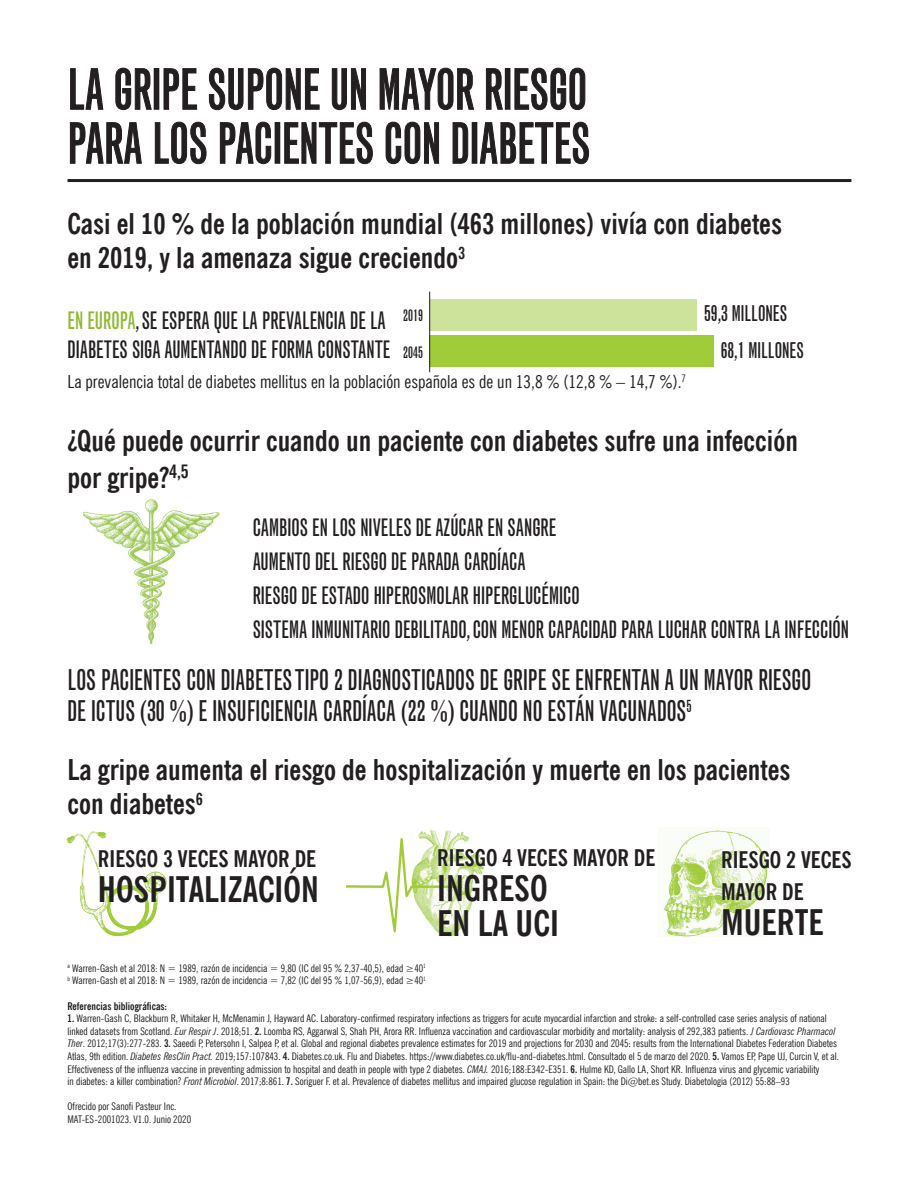
<style>
.page{position:relative;width:918px;height:1188px;background:#fff}
.page>*{position:absolute;margin:0;border:0;box-sizing:border-box;transform-origin:0 0}
.t1{font:55.5px/54px "Grotesque MT Std Extra Cond";color:#231f20}
.t2{font:700 condensed 35.25px/35.2px "News Gothic BT";color:#231f20}
.t3{font:700 condensed 28.5px/34.5px "News Gothic BT";color:#231f20}
.t4{font:28.5px/31.5px "Grotesque MT Std Extra Cond";color:#231f20}
.t5{font:24px/28.8px "Grotesque MT Std Extra Cond";color:#231f20}
.t6{font:700 condensed 22.8px/31.7px "News Gothic BT";color:#231f20}
.t7{font:21.6px "Grotesque MT Std Extra Cond";color:#231f20}
.t8{font:condensed 18px "News Gothic BT";color:#231f20}
.t9{font:15.75px "Grotesque MT Std Extra Cond";color:#231f20}
.t10{font:condensed 10.5px/12.6px "News Gothic BT";color:#231f20}
.t11{font:700 condensed 10.5px "News Gothic BT";color:#231f20}
.s1{color:#91b934}
.s2{font-weight:700}
.s3{font-style:italic}
</style>
<div class="page">
<img style="left:83px;top:499px;width:136px;height:146px">
<svg style="left:70px;top:68px;width:34px;height:42px"></svg>
<svg style="left:115px;top:67px;width:37px;height:43px"></svg>
<svg style="left:163px;top:68px;width:34px;height:42px"></svg>
<svg style="left:209px;top:67px;width:111px;height:43px"></svg>
<svg style="left:332px;top:68px;width:34px;height:42px"></svg>
<svg style="left:379px;top:67px;width:95px;height:43px"></svg>
<svg style="left:486px;top:68px;width:17px;height:42px"></svg>
<div style="left:505px;top:68px;width:5px;height:42px;border:1px solid #231f20"></div>
<svg style="left:514px;top:67px;width:72px;height:43px"></svg>
<svg style="left:70px;top:122px;width:72px;height:42px"></svg>
<svg style="left:155px;top:121px;width:52px;height:43px"></svg>
<svg style="left:220px;top:121px;width:51px;height:43px"></svg>
<svg style="left:284px;top:121px;width:89px;height:43px"></svg>
<svg style="left:385px;top:121px;width:54px;height:43px"></svg>
<svg style="left:452px;top:122px;width:17px;height:42px"></svg>
<svg style="left:479px;top:121px;width:110px;height:43px"></svg>
<img style="left:66px;top:831px;width:101px;height:106px">
<img style="left:664px;top:830px;width:104px;height:107px">
<img style="left:418px;top:829px;width:66px;height:108px">
<svg style="left:347px;top:838px;width:111px;height:95px"></svg>
<hr style="left:68px;top:179px;width:783px;height:3px;background:#231f20">
<div style="left:429px;top:335px;width:284px;height:32px;background:#a1cc3a"></div>
<div style="left:429px;top:299px;width:268px;height:32px;background:#cde29a"></div>
<hr style="left:429px;top:292px;width:1px;height:80px;background:#231f20">
<p class="t1" style="left:68px;top:63px;width:524px">LA GRIPE SUPONE UN MAYOR RIESGO<br>PARA LOS PACIENTES CON DIABETES</p>
<p class="t3" style="left:68px;top:206px;width:716px">Casi el 10 % de la población mundial (463 millones) vivía con diabetes en 2019, y la amenaza sigue creciendo<sup>3</sup></p>
<p class="t5" style="left:68px;top:306px;width:324px"><span class="s1">EN EUROPA</span>,SE ESPERA QUE LA PREVALENCIA DE LA<br>DIABETES SIGA AUMENTANDO DE FORMA CONSTANTE</p>
<p class="t9" style="left:403px;top:306px;width:21px">2019</p>
<p class="t7" style="left:704px;top:301px;width:85px">59,3 MILLONES</p>
<p class="t9" style="left:403px;top:343px;width:21px">2045</p>
<p class="t7" style="left:721px;top:338px;width:85px">68,1 MILLONES</p>
<p class="t8" style="left:68px;top:371px;width:620px">La prevalencia total de diabetes mellitus en la población española es de un 13,8 % (12,8 % – 14,7 %).<sup>7</sup></p>
<p class="t3" style="left:68px;top:421px;width:732px;line-height:37.8px">¿Qué puede ocurrir cuando un paciente con diabetes sufre una infección por gripe?<sup>4,5</sup></p>
<p class="t5" style="left:253px;top:514px;width:305px">CAMBIOS EN LOS NIVELES DE AZÚCAR EN SANGRE</p>
<p class="t5" style="left:253px;top:547px;width:274px">AUMENTO DEL RIESGO DE PARADA CARDÍACA</p>
<p class="t5" style="left:253px;top:581px;width:328px">RIESGO DE ESTADO HIPEROSMOLAR HIPERGLUCÉMICO</p>
<p class="t5" style="left:253px;top:615px;width:598px">SISTEMA INMUNITARIO DEBILITADO, CON MENOR CAPACIDAD PARA LUCHAR CONTRA LA INFECCIÓN</p>
<p class="t4" style="left:68px;top:664px;width:745px">LOS PACIENTES CON DIABETES TIPO 2 DIAGNOSTICADOS DE GRIPE SE ENFRENTAN A UN MAYOR RIESGO<br>DE ICTUS (30 %) E INSUFICIENCIA CARDÍACA (22 %) CUANDO NO ESTÁN VACUNADOS<sup>5</sup></p>
<p class="t3" style="left:68px;top:752px;width:724px">La gripe aumenta el riesgo de hospitalización y muerte en los pacientes con diabetes<sup>6</sup></p>
<p class="t6" style="left:98px;top:842px;width:220px">RIESGO 3 VECES MAYOR DE</p>
<p class="t2" style="left:98px;top:871px;width:222px">HOSPITALIZACIÓN</p>
<p class="t6" style="left:437px;top:842px;width:220px">RIESGO 4 VECES MAYOR DE</p>
<p class="t2" style="left:437px;top:871px;width:123px">INGRESO<br>EN LA UCI</p>
<p class="t6" style="left:721px;top:844px;width:132px">RIESGO 2 VECES<br>MAYOR DE</p>
<p class="t2" style="left:721px;top:904px;width:104px">MUERTE</p>
<p class="t10" style="left:68px;top:962px;width:360px"><sup>a</sup> Warren-Gash et al 2018: N = 1989, razón de incidencia = 9,80 (IC del 95 % 2,37-40,5), edad ≥40<sup>1</sup></p>
<p class="t10" style="left:68px;top:974px;width:360px"><sup>b</sup> Warren-Gash et al 2018: N = 1989, razón de incidencia = 7,82 (IC del 95 % 1,07-56,9), edad ≥40<sup>1</sup></p>
<p class="t11" style="left:68px;top:999px;width:101px">Referencias bibliográficas:</p>
<p class="t10" style="left:68px;top:1012px;width:773px"><span class="s2">1.</span> Warren-Gash C, Blackburn R, Whitaker H, McMenamin J, Hayward AC. Laboratory-confirmed respiratory infections as triggers for acute myocardial infarction and stroke: a self-controlled case series analysis of national linked datasets from Scotland. <span class="s3">Eur Respir J</span>. 2018;51. <span class="s2">2.</span> Loomba RS, Aggarwal S, Shah PH, Arora RR. Influenza vaccination and cardiovascular morbidity and mortality: analysis of 292,383 patients. <span class="s3">J Cardiovasc Pharmacol Ther</span>. 2012;17(3):277-283. <span class="s2">3.</span> Saeedi P, Petersohn I, Salpea P, et al. Global and regional diabetes prevalence estimates for 2019 and projections for 2030 and 2045: results from the International Diabetes Federation Diabetes Atlas, 9th edition. <span class="s3">Diabetes ResClin Pract.</span> 2019;157:107843. <span class="s2">4.</span> Diabetes.co.uk. Flu and Diabetes. https://www.diabetes.co.uk/flu-and-diabetes.html. Consultado el 5 de marzo del 2020. <span class="s2">5.</span> Vamos EP, Pape UJ, Curcin V, et al.<br>Effectiveness of the influenza vaccine in preventing admission to hospital and death in people with type 2 diabetes. <span class="s3">CMAJ.</span> 2016;188:E342-E351. <span class="s2">6.</span> Hulme KD, Gallo LA, Short KR. Influenza virus and glycemic variability<br>in diabetes: a killer combination? <span class="s3">Front Microbiol</span>. 2017;8:861. <span class="s2">7.</span> Soriguer F. et al. Prevalence of diabetes mellitus and impaired glucose regulation in Spain: the Di@bet.es Study. Diabetologia (2012) 55:88–93</p>
<p class="t10" style="left:68px;top:1100px;width:111px">Ofrecido por Sanofi Pasteur Inc.</p>
<p class="t10" style="left:68px;top:1113px;width:125px">MAT-ES-2001023. V1.0. Junio 2020</p>
</div>
